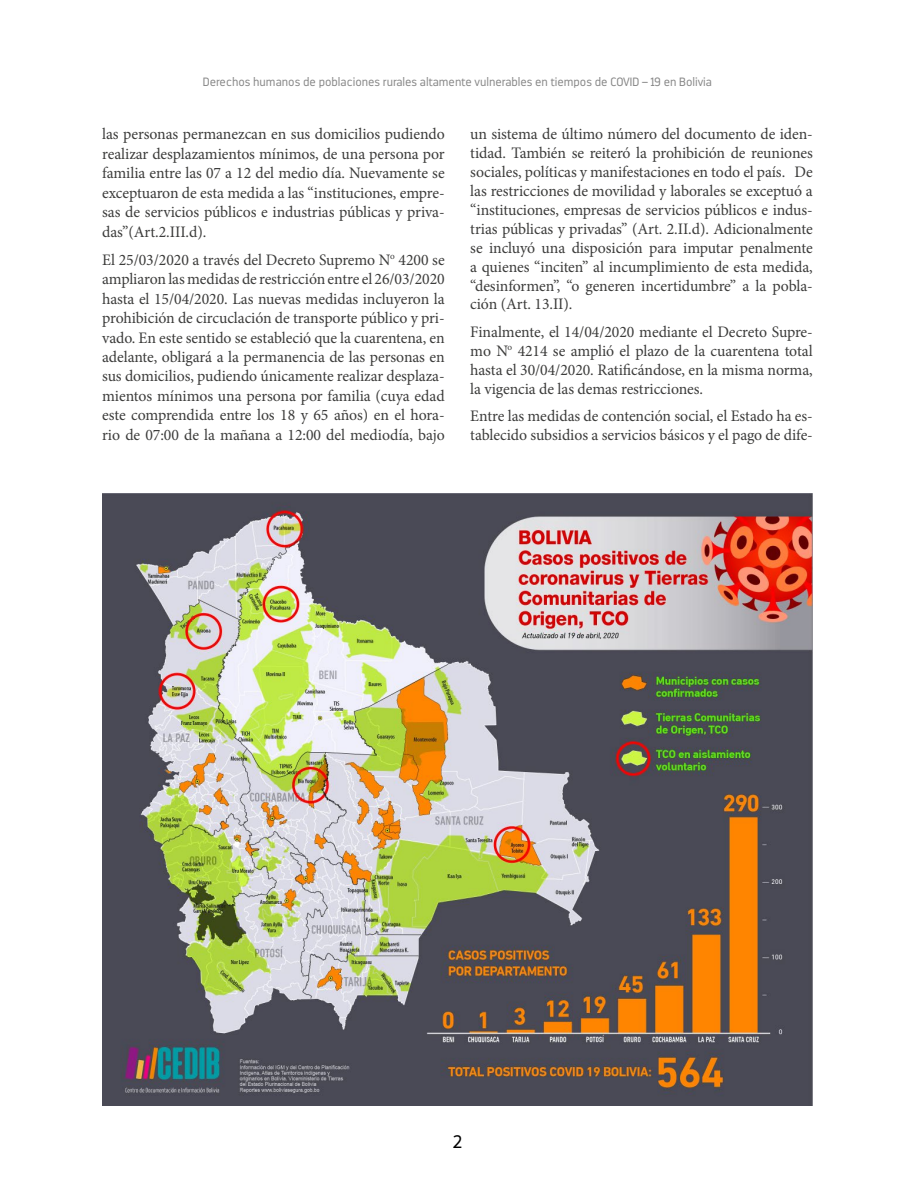
<style>
.page{position:relative;width:915px;height:1191px;background:#fff}
.page>*{position:absolute;margin:0;border:0;box-sizing:border-box;transform-origin:0 0}
.t1{font:300 18px "Darwin";color:#000}
.t2{font:16.05px/19.5px "Minion Pro";letter-spacing:-.005em;color:#3c3c3b;text-align:justify}
.t3{font:300 12px "Darwin";color:#878787}
</style>
<div class="page">
<img style="left:102px;top:494px;width:710px;height:612px">
<p class="t3" style="left:203px;top:74px;width:510px">Derechos humanos de poblaciones rurales altamente vulnerables en tiempos de COVID – 19 en Bolivia</p>
<p class="t2" style="left:102px;top:124px;width:344px">las personas permanezcan en sus domicilios pudiendo realizar desplazamientos mínimos, de una persona por familia entre las 07 a 12 del medio día. Nuevamente se exceptuaron de esta medida a las “instituciones, empre&shy;sas de servicios públicos e industrias públicas y priva&shy;das”(Art.2.III.d).</p>
<p class="t2" style="left:102px;top:250px;width:344px">El 25/03/2020 a través del Decreto Supremo N<sup>o</sup> 4200 se ampliaron las medidas de restricción entre el 26/03/2020 hasta el 15/04/2020. Las nuevas medidas incluyeron la prohibición de circuclación de transporte público y pri&shy;vado. En este sentido se estableció que la cuarentena, en adelante, obligará a la permanencia de las personas en sus domicilios, pudiendo únicamente realizar desplaza&shy;mientos mínimos una persona por familia (cuya edad este comprendida entre los 18 y 65 años) en el hora&shy;rio de 07:00 de la mañana a 12:00 del mediodía, bajo</p>
<p class="t2" style="left:470px;top:125px;width:344px;line-height:18.9px">un sistema de último número del documento de iden&shy;tidad. También se reiteró la prohibición de reuniones sociales, políticas y manifestaciones en todo el país. De las restricciones de movilidad y laborales se exceptuó a “instituciones, empresas de servicios públicos e indus&shy;trias públicas y privadas” (Art. 2.II.d). Adicionalmente se incluyó una disposición para imputar penalmente a quienes “inciten” al incumplimiento de esta medida, “desinformen”, “o generen incertidumbre” a la pobla&shy;ción (Art. 13.II).</p>
<p class="t2" style="left:470px;top:322px;width:344px;line-height:18.9px">Finalmente, el 14/04/2020 mediante el Decreto Supre&shy;mo N<sup>o</sup> 4214 se amplió el plazo de la cuarentena total hasta el 30/04/2020. Ratificándose, en la misma norma, la vigencia de las demas restricciones.</p>
<p class="t2" style="left:470px;top:406px;width:344px;line-height:18.9px">Entre las medidas de contención social, el Estado ha es&shy;tablecido subsidios a servicios básicos y el pago de dife-</p>
<p class="t1" style="left:452px;top:1130px;width:11px">2</p>
</div>
